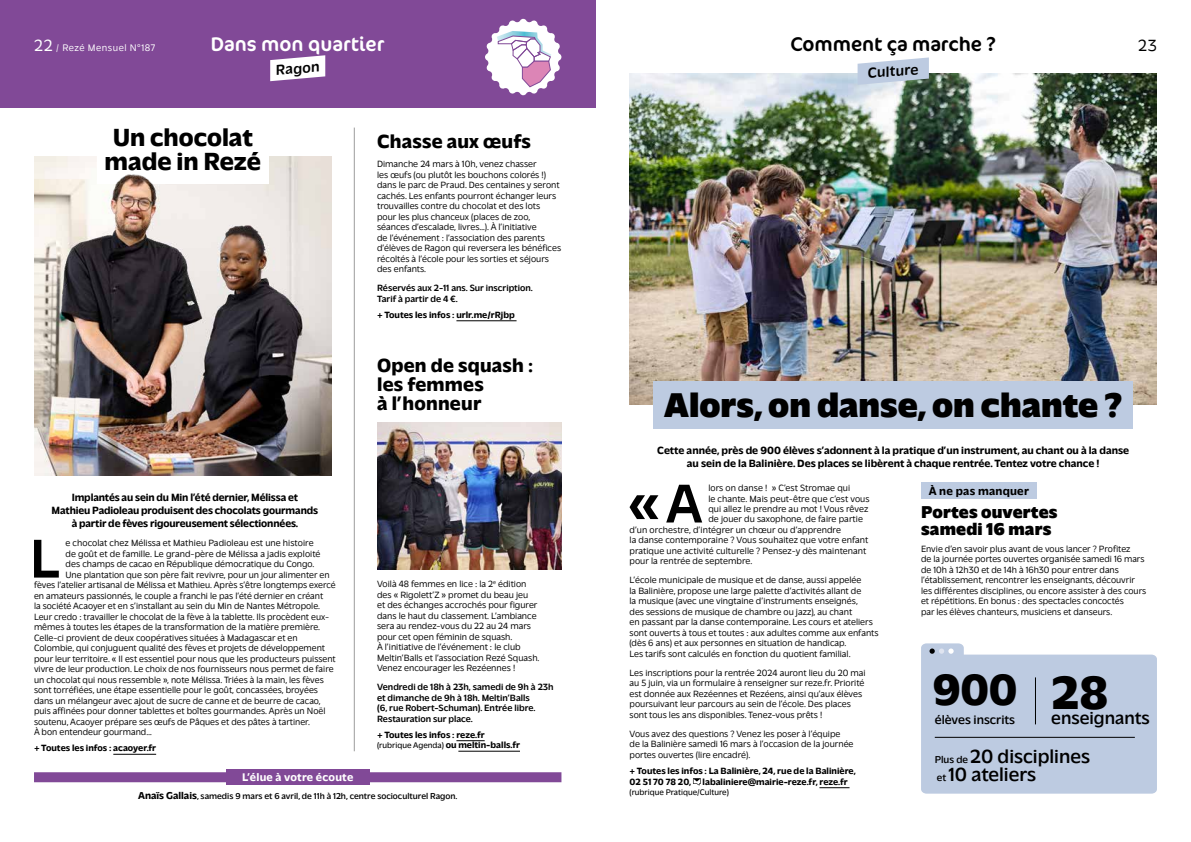
<style>
.page{position:relative;width:1191px;height:842px;background:#fff}
.page>*{position:absolute;margin:0;border:0;box-sizing:border-box;transform-origin:0 0}
.t1{font:500 57.2px "Massilia";color:#000}
.t2{font:800 45.9px "Massilia";color:#000}
.t3{font:900 36px "Massilia";color:#000}
.t4{font:800 26px/24px "Massilia";color:#000;text-align:center}
.t5{font:800 20px/19px "Massilia";letter-spacing:.01em;color:#000}
.t6{font:20px/18px "Massilia";color:#000}
.t7{font:20px "Cocon Pro";color:#000}
.t8{font:20px "Cocon Pro";color:#fff}
.t9{font:18.4px "Massilia";color:#000}
.t10{font:900 18px/17px "Massilia";letter-spacing:.01em;color:#000}
.t11{font:200 17px "Massilia";color:#000}
.t12{font:500 15px "Massilia";color:#000}
.t13{font:13px "Massilia";color:#000}
.t14{font:700 12px "Massilia";letter-spacing:.02em;color:#000}
.t15{font:700 11.6px "Massilia";letter-spacing:.02em;color:#fff}
.t16{font:700 11px/13px "Massilia";letter-spacing:-.01em;color:#000;text-align:center}
.t17{font:200 10px "Massilia";letter-spacing:.05em;color:#fff}
.t18{font:200 9.5px/10.5px "Massilia";color:#000}
.t19{font:700 9.5px/10.5px "Massilia";color:#000}
.t20{font:500 9.5px/10.5px "Massilia";color:#000}
.t21{font:9px "Massilia";color:#000}
.t22{font:300 8.5px "Massilia";color:#000}
.s1{font-size:17px}
.s2{font-weight:300;font-size:8.5px}
.s3{font-weight:700;font-size:10.5px}
.s4{font-size:49px}
.s5{font-size:10.5px}
</style>
<div class="page">
<div style="left:0;top:0;width:595px;height:108px;background:#814997"></div>
<svg style="left:270px;top:55px;width:55px;height:26px"></svg>
<svg style="left:485px;top:18px;width:77px;height:78px"></svg>
<img style="left:34px;top:311px;width:298px;height:165px">
<hr style="left:113px;top:754px;width:43px;height:1px;background:#000">
<svg style="left:456px;top:740px;width:29px;height:1px"></svg>
<hr style="left:458px;top:751px;width:62px;height:1px;background:#000">
<hr style="left:354px;top:128px;width:1px;height:623px;background:#9d9d9c">
<hr style="left:456px;top:321px;width:60px;height:1px;background:#000">
<img style="left:629px;top:73px;width:528px;height:332px">
<div style="left:653px;top:381px;width:479px;height:48px;background:#bdcbe1"></div>
<hr style="left:819px;top:787px;width:30px;height:1px;background:#000">
<svg style="left:693px;top:778px;width:8px;height:7px"></svg>
<svg style="left:921px;top:643px;width:236px;height:151px;background:#c0cde1"></svg>
<svg style="left:857px;top:57px;width:72px;height:28px;background:#c0cddc"></svg>
<div style="left:921px;top:483px;width:115px;height:16px;background:#bdcbe1"></div>
<div style="left:34px;top:772px;width:527px;height:10px;background:#814997"></div>
<div style="left:226px;top:769px;width:143px;height:16px;background:#814997"></div>
<img style="left:377px;top:423px;width:184px;height:147px">
<img style="left:34px;top:157px;width:298px;height:154px">
<p class="t17" style="left:34px;top:41px;width:123px"><span class="s1">22</span> / Rezé Mensuel N°187</p>
<h3 class="t8" style="left:211px;top:31px;width:175px">Dans mon quartier</h3>
<h3 class="t11" style="left:1138px;top:34px;width:20px">23</h3>
<h3 class="t12" style="left:274px;top:60px;width:45px;rotate:-5deg">Ragon</h3>
<h3 class="t7" style="left:790px;top:31px;width:207px">Comment ça marche ?</h3>
<h3 class="t12" style="left:866px;top:63px;width:52px;rotate:-5deg">Culture</h3>
<h3 class="t4" style="left:105px;top:124px;width:158px">Un chocolat made in Rezé</h3>
<h3 class="t5" style="left:377px;top:130px;width:155px">Chasse aux œufs</h3>
<p class="t18" style="left:377px;top:158px;width:185px">Dimanche 24 mars à 10h, venez chasser<br>les œufs (ou plutôt les bouchons colorés !) dans le parc de Praud. Des centaines y seront cachés. Les enfants pourront échanger leurs trouvailles contre du chocolat et des lots pour les plus chanceux (places de zoo, séances d’escalade, livres…). À l’initiative<br>de l’événement : l’association des parents d’élèves de Ragon qui reversera les bénéfices récoltés à l’école pour les sorties et séjours des enfants.</p>
<p class="t20" style="left:377px;top:282px;width:157px">Réservés aux 2-11 ans. Sur inscription.<br>Tarif à partir de 4 €.</p>
<p class="t19" style="left:377px;top:309px;width:139px">+ Toutes les infos : urlr.me/rRjbp</p>
<h3 class="t5" style="left:377px;top:355px;width:157px">Open de squash : les femmes<br>à l’honneur</h3>
<p class="t16" style="left:52px;top:490px;width:268px">Implantés au sein du Min l’été dernier, Mélissa et<br>Mathieu Padioleau produisent des chocolats gourmands à partir de fèves rigoureusement sélectionnées.</p>
<h1 class="t1" style="left:30px;top:519px;width:31px">L</h1>
<p class="t18" style="left:65px;top:537px;width:250px">e chocolat chez Mélissa et Mathieu Padioleau est une histoire</p>
<p class="t18" style="left:65px;top:547px;width:256px">de goût et de famille. Le grand-père de Mélissa a jadis exploité</p>
<p class="t18" style="left:65px;top:558px;width:250px">des champs de cacao en République démocratique du Congo.</p>
<p class="t18" style="left:65px;top:568px;width:265px">Une plantation que son père fait revivre, pour un jour alimenter en</p>
<p class="t18" style="left:34px;top:579px;width:303px">fèves l’atelier artisanal de Mélissa et Mathieu. Après s’être longtemps exercé</p>
<p class="t18" style="left:34px;top:589px;width:291px">en amateurs passionnés, le couple a franchi le pas l’été dernier en créant</p>
<p class="t18" style="left:34px;top:600px;width:288px">la société Acaoyer et en s’installant au sein du Min de Nantes Métropole.</p>
<p class="t18" style="left:34px;top:610px;width:297px">Leur credo : travailler le chocolat de la fève à la tablette. Ils procèdent eux-</p>
<p class="t18" style="left:34px;top:621px;width:288px">mêmes à toutes les étapes de la transformation de la matière première.</p>
<p class="t18" style="left:34px;top:631px;width:265px">Celle-ci provient de deux coopératives situées à Madagascar et en</p>
<p class="t18" style="left:34px;top:642px;width:292px">Colombie, qui conjuguent qualité des fèves et projets de développement</p>
<p class="t18" style="left:34px;top:652px;width:303px">pour leur territoire. « Il est essentiel pour nous que les producteurs puissent</p>
<p class="t18" style="left:34px;top:663px;width:301px">vivre de leur production. Le choix de nos fournisseurs nous permet de faire</p>
<p class="t18" style="left:34px;top:673px;width:291px">un chocolat qui nous ressemble », note Mélissa. Triées à la main, les fèves</p>
<p class="t18" style="left:34px;top:684px;width:285px">sont torréfiées, une étape essentielle pour le goût, concassées, broyées</p>
<p class="t18" style="left:34px;top:694px;width:288px">dans un mélangeur avec ajout de sucre de canne et de beurre de cacao,</p>
<p class="t18" style="left:34px;top:705px;width:293px">puis affinées pour donner tablettes et boîtes gourmandes. Après un Noël</p>
<p class="t18" style="left:34px;top:715px;width:278px">soutenu, Acaoyer prépare ses œufs de Pâques et des pâtes à tartiner.</p>
<p class="t18" style="left:34px;top:726px;width:119px">À bon entendeur gourmand…</p>
<p class="t19" style="left:34px;top:742px;width:124px">+ Toutes les infos : acaoyer.fr</p>
<p class="t15" style="left:242px;top:769px;width:113px">L’élue à votre écoute</p>
<p class="t18" style="left:377px;top:578px;width:164px">Voilà 48 femmes en lice : la 2<sup>e</sup> édition des « Rigolett’Z » promet du beau jeu<br>et des échanges accrochés pour figurer dans le haut du classement. L’ambiance sera au rendez-vous du 22 au 24 mars pour cet open féminin de squash.<br>À l’initiative de l’événement : le club Meltin’Balls et l’association Rezé Squash.<br>Venez encourager les Rezéennes !</p>
<p class="t20" style="left:377px;top:681px;width:178px">Vendredi de 18h à 23h, samedi de 9h à 23h et dimanche de 9h à 18h. Meltin’Balls<br>(6, rue Robert-Schuman). Entrée libre.<br>Restauration sur place.</p>
<p class="t19" style="left:377px;top:728px;width:144px">+ Toutes les infos : reze.fr <span class="s2">(rubrique Agenda)</span> ou meltin-balls.fr</p>
<p class="t21" style="left:138px;top:790px;width:321px"><span class="s3">Anaïs Gallais</span>, samedis 9 mars et 6 avril, de 11h à 12h, centre socioculturel Ragon.</p>
<h3 class="t3" style="left:664px;top:381px;width:459px">Alors, on danse, on chante ?</h3>
<p class="t16" style="left:657px;top:443px;width:473px">Cette année, près de 900 élèves s’adonnent à la pratique d’un instrument, au chant ou à la danse au sein de la Balinière. Des places se libèrent à chaque rentrée. Tentez votre chance !</p>
<h1 class="t1" style="left:628px;top:464px;width:76px">«A</h1>
<p class="t18" style="left:708px;top:482px;width:143px">lors on danse ! » C’est Stromae qui</p>
<p class="t14" style="left:929px;top:483px;width:102px">À ne pas manquer</p>
<h3 class="t10" style="left:921px;top:503px;width:138px">Portes ouvertes samedi 16 mars</h3>
<p class="t18" style="left:921px;top:542px;width:227px">Envie d’en savoir plus avant de vous lancer ? Profitez<br>de la journée portes ouvertes organisée samedi 16 mars de 10h à 12h30 et de 14h à 16h30 pour entrer dans l’établissement, rencontrer les enseignants, découvrir les différentes disciplines, ou encore assister à des cours et répétitions. En bonus : des spectacles concoctés<br>par les élèves chanteurs, musiciens et danseurs.</p>
<p class="t18" style="left:708px;top:492px;width:163px">le chante. Mais peut-être que c’est vous</p>
<p class="t18" style="left:708px;top:503px;width:162px">qui allez le prendre au mot ! Vous rêvez</p>
<p class="t18" style="left:708px;top:513px;width:156px">de jouer du saxophone, de faire partie</p>
<p class="t18" style="left:629px;top:524px;width:213px">d’un orchestre, d’intégrer un chœur ou d’apprendre</p>
<p class="t18" style="left:629px;top:534px;width:240px">la danse contemporaine ? Vous souhaitez que votre enfant</p>
<p class="t18" style="left:629px;top:545px;width:238px">pratique une activité culturelle ? Pensez-y dès maintenant</p>
<p class="t18" style="left:629px;top:555px;width:124px">pour la rentrée de septembre.</p>
<p class="t18" style="left:629px;top:574px;width:250px">L’école municipale de musique et de danse, aussi appelée<br>la Balinière, propose une large palette d’activités allant de<br>la musique (avec une vingtaine d’instruments enseignés,<br>des sessions de musique de chambre ou jazz), au chant<br>en passant par la danse contemporaine. Les cours et ateliers sont ouverts à tous et toutes : aux adultes comme aux enfants (dès 6 ans) et aux personnes en situation de handicap.<br>Les tarifs sont calculés en fonction du quotient familial.</p>
<p class="t18" style="left:629px;top:667px;width:238px">Les inscriptions pour la rentrée 2024 auront lieu du 20 mai au 5 juin, via un formulaire à renseigner sur reze.fr. Priorité est donnée aux Rezéennes et Rezéens, ainsi qu’aux élèves poursuivant leur parcours au sein de l’école. Des places sont tous les ans disponibles. Tenez-vous prêts !</p>
<p class="t18" style="left:629px;top:728px;width:225px">Vous avez des questions ? Venez les poser à l’équipe<br>de la Balinière samedi 16 mars à l’occasion de la journée portes ouvertes (lire encadré).</p>
<p class="t19" style="left:629px;top:765px;width:228px">+ Toutes les infos : La Balinière, 24, rue de la Balinière,<br>02 51 70 78 20, labaliniere@mairie-reze.fr, reze.fr</p>
<p class="t22" style="left:629px;top:786px;width:101px">(rubrique Pratique/Culture)</p>
<h2 class="t2" style="left:932px;top:659px;width:178px">900 <span class="s4">28</span></h2>
<h3 class="t9" style="left:1051px;top:706px;width:100px">enseignants</h3>
<h3 class="t6" style="left:934px;top:746px;width:157px"><span class="s5">Plus de</span> 20 disciplines <span class="s5">et</span> 10 ateliers</h3>
<h3 class="t13" style="left:934px;top:711px;width:82px">élèves inscrits</h3>
</div>
